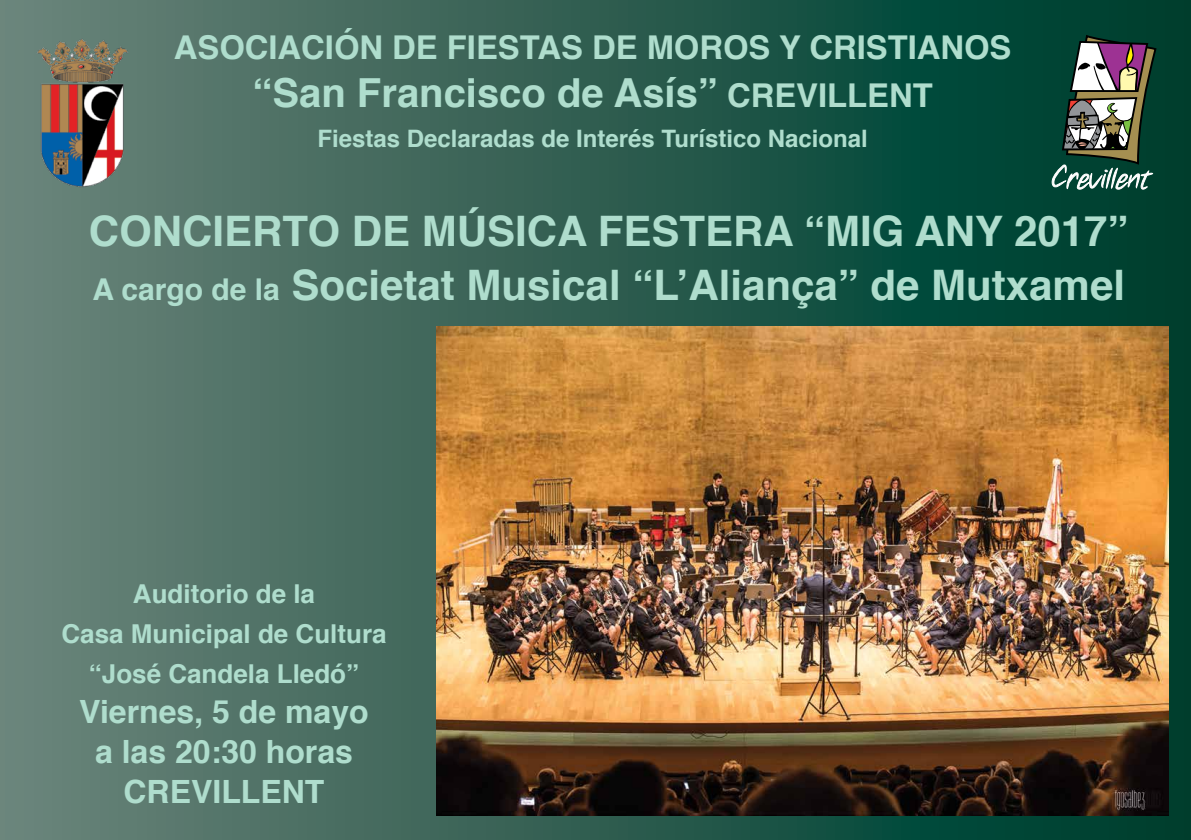
<style>
.page{position:relative;width:1191px;height:840px;background:#fff}
.page>*{position:absolute;margin:0;border:0;box-sizing:border-box;transform-origin:0 0}
.t1{font:700 42px/54px "Helvetica";color:#afddcd}
.t2{font:700 40px "Helvetica";color:#afddcd}
.t3{font:700 32.8px "Helvetica";color:#afddcd}
.t4{font:700 32px/40px "Helvetica";color:#afddcd;text-align:center}
.t5{font:700 26px/40px "Helvetica";color:#afddcd;text-align:center}
.t6{font:700 24px "Helvetica";color:#afddcd}
.s1{font-size:32.8px}
.s2{font-size:30px}
</style>
<div class="page">
<div style="left:0;top:0;width:1191px;height:839px;background:linear-gradient(to right,#6b8379,#003a29)"></div>
<img style="left:34px;top:34px;width:96px;height:156px">
<svg style="left:1051px;top:35px;width:106px;height:154px"></svg>
<img style="left:437px;top:326px;width:731px;height:488px">
<p class="t3" style="left:174px;top:21px;width:839px">ASOCIACIÓN DE FIESTAS DE MOROS Y CRISTIANOS</p>
<p class="t2" style="left:252px;top:61px;width:682px">“San Francisco de Asís” <span class="s1">CREVILLENT</span></p>
<p class="t6" style="left:317px;top:120px;width:552px">Fiestas Declaradas de Interés Turístico Nacional</p>
<p class="t1" style="left:89px;top:204px;width:1041px">CONCIERTO DE MÚSICA FESTERA “MIG ANY 2017”<br><span class="s2">A cargo de la</span> Societat Musical “L’Aliança” de Mutxamel</p>
<p class="t5" style="left:61px;top:573px;width:327px">Auditorio de la<br>Casa Municipal de Cultura “José Candela Lledó”</p>
<p class="t4" style="left:79px;top:691px;width:291px">Viernes, 5 de mayo a las 20:30 horas<br>CREVILLENT</p>
</div>
